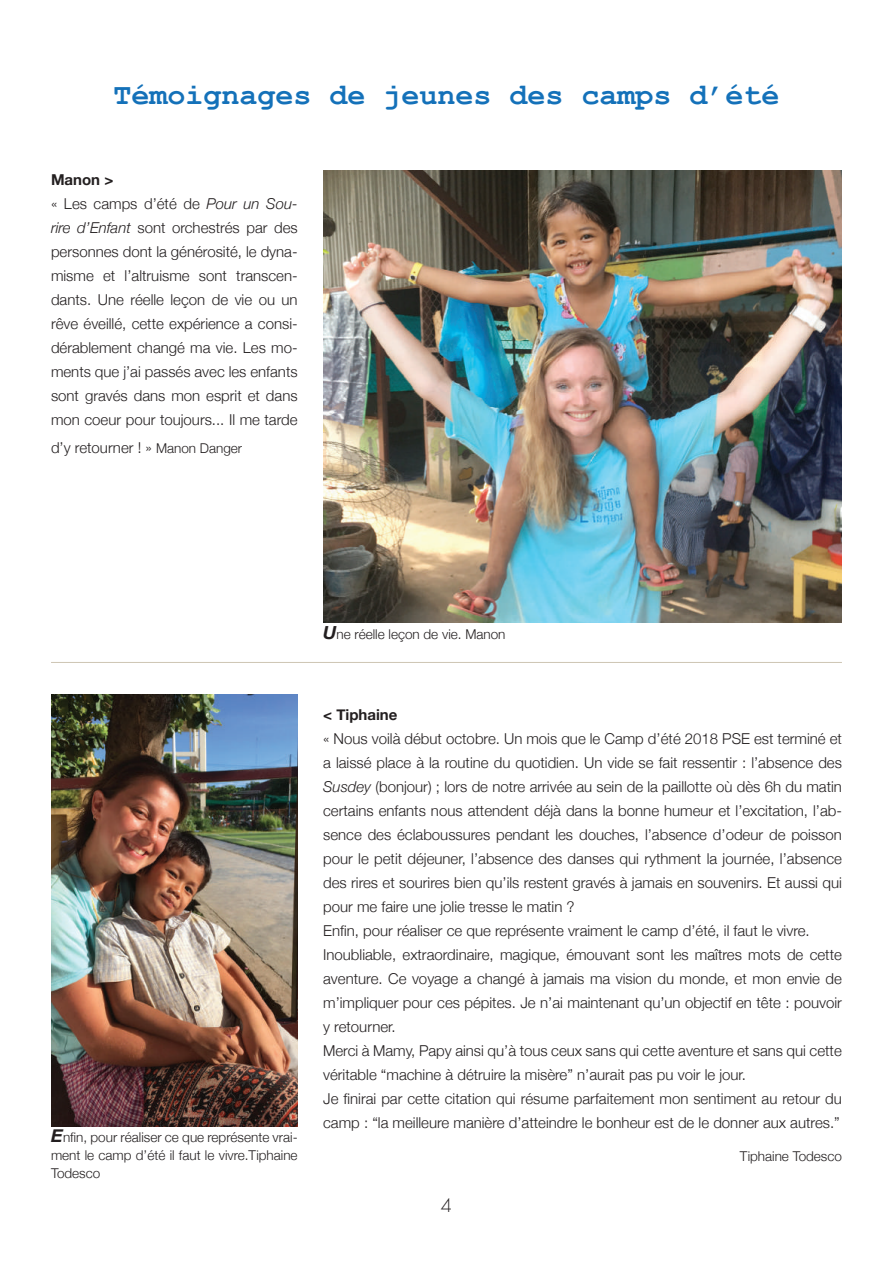
<style>
.page{position:relative;width:893px;height:1263px;background:#fff}
.page>*{position:absolute;margin:0;border:0;box-sizing:border-box;transform-origin:0 0}
.t1{font:700 30px "Courier New";color:#1471b9}
.t2{font:300 18px "Futura";color:#231f20}
.t3{font:300 15px/24px "Helvetica Neue";color:#231f20}
.t4{font:700 15px "Helvetica Neue";color:#231f20}
.t5{font:300 13.5px/18px "Helvetica Neue";color:#231f20;text-align:justify}
.s1{font-weight:700}
.s2{font-style:italic}
.s3{font-size:13.5px}
.s4{font-weight:700;font-style:italic;font-size:18px}
</style>
<div class="page">
<img style="left:323px;top:170px;width:519px;height:453px">
<hr style="left:51px;top:662px;width:791px;height:1px;background:#cec5b4">
<img style="left:51px;top:695px;width:247px;height:432px">
<h1 class="t1" style="left:113px;top:76px;width:668px">Témoignages de jeunes des camps d’été</h1>
<p class="t3" style="left:51px;top:166px;width:248px"><span class="s1">Manon &gt;<br></span>« Les camps d’été de <span class="s2">Pour un Sou&shy;rire d’Enfant</span> sont orchestrés par des personnes dont la générosité, le dyna&shy;misme et l’altruisme sont transcen&shy;dants. Une réelle leçon de vie ou un rêve éveillé, cette expérience a consi&shy;dérablement changé ma vie. Les mo&shy;ments que j’ai passés avec les enfants sont gravés dans mon esprit et dans mon coeur pour toujours... Il me tarde</p>
<p class="t3" style="left:51px;top:435px;width:193px">d’y retourner ! » <span class="s3">Manon Danger</span></p>
<p class="t5" style="left:323px;top:624px;width:184px"><span class="s4">U</span>ne réelle leçon de vie. Manon</p>
<p class="t5" style="left:51px;top:1127px;width:248px"><span class="s4">E</span>nfin, pour réaliser ce que représente vrai&shy;ment le camp d’été il faut le vivre.Tiphaine Todesco</p>
<p class="t4" style="left:323px;top:703px;width:76px">&lt; Tiphaine</p>
<p class="t3" style="left:323px;top:726px;width:520px">« Nous voilà début octobre. Un mois que le Camp d’été 2018 PSE est terminé et a laissé place à la routine du quotidien. Un vide se fait ressentir : l’absence des <span class="s2">Susdey</span> (bonjour) ; lors de notre arrivée au sein de la paillotte où dès 6h du matin certains enfants nous attendent déjà dans la bonne humeur et l’excitation, l’ab&shy;sence des éclaboussures pendant les douches, l’absence d’odeur de poisson pour le petit déjeuner, l’absence des danses qui rythment la journée, l’absence des rires et sourires bien qu’ils restent gravés à jamais en souvenirs. Et aussi qui pour me faire une jolie tresse le matin ?<br>Enfin, pour réaliser ce que représente vraiment le camp d’été, il faut le vivre.<br>Inoubliable, extraordinaire, magique, émouvant sont les maîtres mots de cette aventure. Ce voyage a changé à jamais ma vision du monde, et mon envie de m’impliquer pour ces pépites. Je n’ai maintenant qu’un objectif en tête : pouvoir y retourner.<br>Merci à Mamy, Papy ainsi qu’à tous ceux sans qui cette aventure et sans qui cette véritable “machine à détruire la misère” n’aurait pas pu voir le jour.<br>Je finirai par cette citation qui résume parfaitement mon sentiment au retour du camp : “la meilleure manière d’atteindre le bonheur est de le donner aux autres.”</p>
<p class="t5" style="left:740px;top:1146px;width:104px">Tiphaine Todesco</p>
<p class="t2" style="left:441px;top:1194px;width:13px">4</p>
</div>
